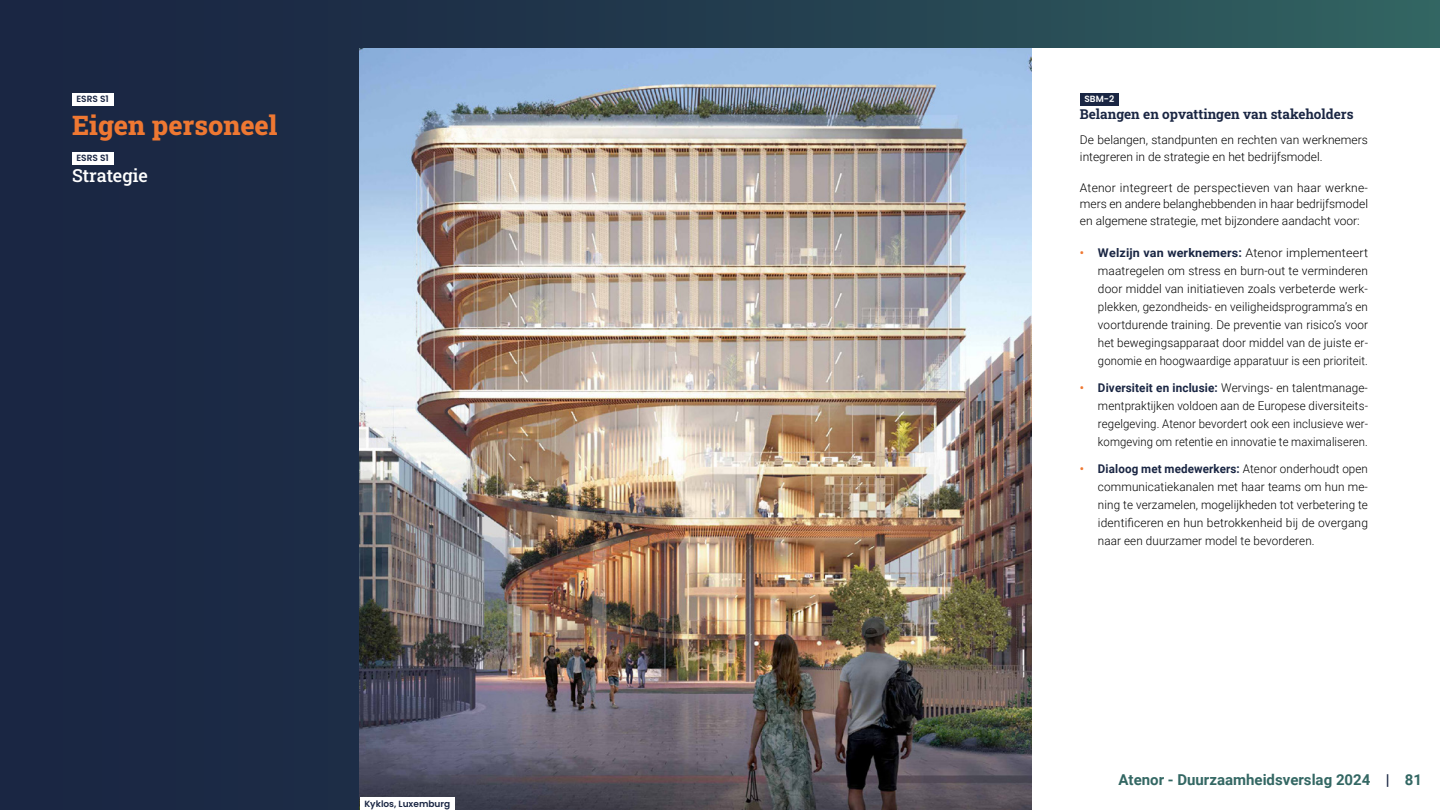
<style>
.page{position:relative;width:1440px;height:810px;background:#fff}
.page>*{position:absolute;margin:0;border:0;box-sizing:border-box;transform-origin:0 0}
.t1{font:27px "Roboto Slab";color:#ef7832}
.t2{font:18px "Roboto Slab";color:#fff}
.t3{font:700 15px "Roboto";color:#336763}
.t4{font:700 13.5px "Roboto Slab";color:#1a2643}
.t5{font:300 12px/18px "Roboto";letter-spacing:.005em;color:#000;text-align:justify}
.t6{font:300 12px/18px "Roboto";letter-spacing:.005em;color:#000;text-align:justify;scale:1.04 1}
.t7{font:600 9px "Poppins";color:#1a2643}
.t8{font:600 9px "Poppins";color:#fff}
.s1{font-weight:700;color:#ef7832}
.s2{font-weight:700;color:#1a2643}
.s3{color:#1a2643}
</style>
<div class="page">
<div style="left:0;top:0;width:1440px;height:810px;background:linear-gradient(to right,#171e3f,#306060)"></div>
<div style="left:360px;top:48px;width:1080px;height:762px;background:#fff"></div>
<img style="left:360px;top:48px;width:672px;height:762px">
<div style="left:72px;top:93px;width:41px;height:13px;background:#fff"></div>
<div style="left:72px;top:152px;width:41px;height:13px;background:#fff"></div>
<div style="left:1080px;top:93px;width:39px;height:13px;background:#1a2643"></div>
<div style="left:360px;top:798px;width:95px;height:12px;background:#fff"></div>
<p class="t7" style="left:76px;top:94px;width:34px">ESRS S1</p>
<h1 class="t1" style="left:72px;top:107px;width:207px">Eigen personeel</h1>
<p class="t7" style="left:76px;top:153px;width:34px">ESRS S1</p>
<h2 class="t2" style="left:72px;top:164px;width:78px">Strategie</h2>
<p class="t7" style="left:364px;top:799px;width:87px">Kyklos, Luxemburg</p>
<p class="t8" style="left:1084px;top:94px;width:31px">SBM-2</p>
<p class="t4" style="left:1080px;top:105px;width:275px">Belangen en opvattingen van stakeholders</p>
<p class="t5" style="left:1080px;top:131px;width:289px;line-height:16.8px">De belangen, standpunten en rechten van werknemers integreren in de strategie en het bedrijfsmodel.</p>
<p class="t5" style="left:1080px;top:178px;width:290px;line-height:16.8px">Atenor integreert de perspectieven van haar werkne&shy;mers en andere belanghebbenden in haar bedrijfsmodel en algemene strategie, met bijzondere aandacht voor:</p>
<p class="t6" style="left:1098px;top:243px;width:261px;text-indent:-18px"><span class="s1">•</span> <span class="s2">Welzijn van werknemers:</span> Atenor implementeert maatregelen om stress en burn-out te verminderen door middel van initiatieven zoals verbeterde werk&shy;plekken, gezondheids- en veiligheidsprogramma’s en voortdurende training. De preventie van risico’s voor het bewegingsapparaat door middel van de juiste er&shy;gonomie en hoogwaardige apparatuur is een prioriteit.</p>
<p class="t5" style="left:1098px;top:378px;width:271px;text-indent:-18px"><span class="s1">•</span> <span class="s2">Diversiteit en inclusie:</span> Wervings- en talentmanage&shy;mentpraktijken voldoen aan de Europese diversiteits&shy;regelgeving. Atenor bevordert ook een inclusieve wer&shy;komgeving om retentie en innovatie te maximaliseren.</p>
<p class="t5" style="left:1098px;top:459px;width:272px;text-indent:-18px"><span class="s1">•</span> <span class="s2">Dialoog met medewerkers:</span> Atenor onderhoudt open communicatiekanalen met haar teams om hun me&shy;ning te verzamelen, mogelijkheden tot verbetering te identificeren en hun betrokkenheid bij de overgang naar een duurzamer model te bevorderen.</p>
<p class="t3" style="left:1119px;top:769px;width:305px">Atenor - Duurzaamheidsverslag 2024 <span class="s3">|</span> 81</p>
</div>
